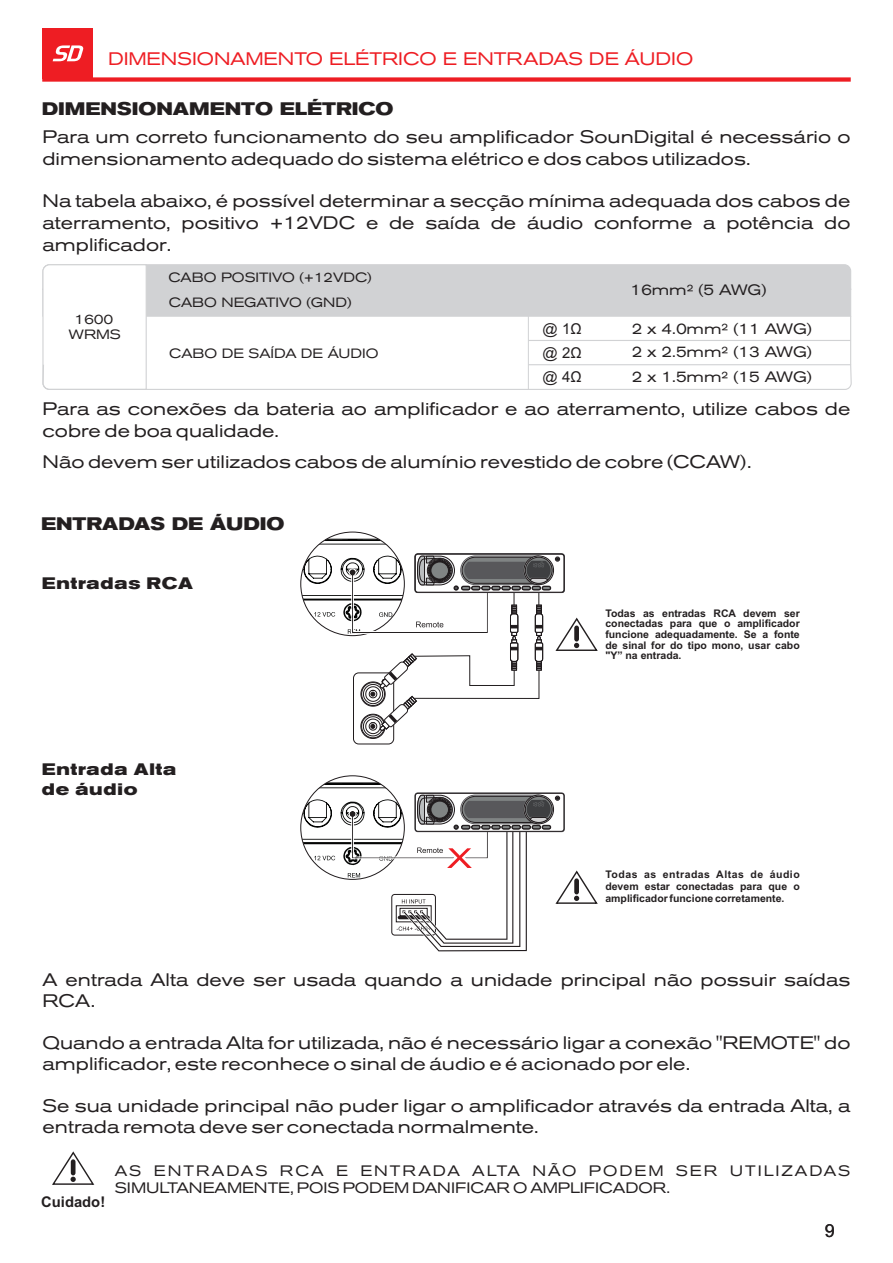
<style>
.page{position:relative;width:893px;height:1263px;background:#fff}
.page>*{position:absolute;margin:0;border:0;box-sizing:border-box;transform-origin:0 0}
.t1{font:expanded 18px/22px "Akzidenz Grotesk BQ";color:#231f20}
.t2{font:expanded 18px "Akzidenz Grotesk BQ";color:#ee1d23}
.t3{font:700 expanded 18px "Akzidenz Grotesk BQ";color:#231f20}
.t4{font:18px "Arial";color:#231f20}
.t5{font:700 expanded 16.5px/19.5px "Akzidenz Grotesk BQ";letter-spacing:.055em;color:#231f20}
.t6{font:expanded 15px/17.4px "Akzidenz Grotesk BQ";color:#231f20}
.t7{font:15px "Arial";color:#231f20}
.t8{font:700 14.7px "Arial";color:#231f20}
.t9{font:expanded 13.35px/25.7px "Akzidenz Grotesk BQ";color:#231f20}
.t10{font:700 10.5px/10.5px "Arial";color:#231f20;text-align:justify}
</style>
<div class="page">
<svg style="left:42px;top:264px;width:810px;height:126px"></svg>
<svg style="left:317px;top:539px;width:71px;height:6px"></svg>
<svg style="left:318px;top:782px;width:69px;height:6px"></svg>
<div style="left:353px;top:672px;width:41px;height:72px;border:1px solid #201b1d;border-radius:5px"></div>
<svg style="left:52px;top:1151px;width:43px;height:34px"></svg>
<div style="left:42px;top:77px;width:809px;height:5px;background:#ee1d23"></div>
<div style="left:42px;top:28px;width:51px;height:51px;background:#ee1d23"></div>
<svg style="left:53px;top:45px;width:30px;height:16px"></svg>
<div style="left:414px;top:553px;width:151px;height:40px;background:#403d40;border-radius:3px"></div>
<div style="left:415px;top:554px;width:149px;height:38px;border:1px solid #201b1d;border-radius:3px"></div>
<svg style="left:414px;top:792px;width:151px;height:40px"></svg>
<div style="left:415px;top:793px;width:149px;height:39px;border:1px solid #201b1d;border-radius:3px"></div>
<svg style="left:301px;top:555px;width:297px;height:184px"></svg>
<svg style="left:301px;top:794px;width:297px;height:158px"></svg>
<p class="t2" style="left:108px;top:52px;width:587px">DIMENSIONAMENTO ELÉTRICO E ENTRADAS DE ÁUDIO</p>
<p class="t3" style="left:42px;top:102px;width:353px">DIMENSIONAMENTO ELÉTRICO</p>
<p class="t1" style="left:43px;top:128px;width:809px">Para um correto funcionamento do seu amplificador SounDigital é necessário o dimensionamento adequado do sistema elétrico e dos cabos utilizados.</p>
<p class="t1" style="left:43px;top:192px;width:809px;text-align:justify">Na tabela abaixo, é possível determinar a secção mínima adequada dos cabos de aterramento, positivo +12VDC e de saída de áudio conforme a potência do amplificador.</p>
<p class="t9" style="left:69px;top:313px;width:53px;line-height:15.6px;text-align:center">1600<br>WRMS</p>
<p class="t9" style="left:168px;top:265px;width:205px">CABO POSITIVO (+12VDC)<br>CABO NEGATIVO (GND)</p>
<p class="t9" style="left:169px;top:342px;width:211px">CABO DE SAÍDA DE ÁUDIO</p>
<p class="t6" style="left:630px;top:283px;width:137px">16mm² (5 AWG)</p>
<p class="t7" style="left:543px;top:323px;width:40px">@ 1Ω</p>
<p class="t6" style="left:632px;top:321px;width:182px">2 x 4.0mm² (11 AWG)</p>
<p class="t7" style="left:543px;top:347px;width:40px">@ 2Ω</p>
<p class="t6" style="left:632px;top:345px;width:182px">2 x 2.5mm² (13 AWG)</p>
<p class="t7" style="left:543px;top:371px;width:40px">@ 4Ω</p>
<p class="t6" style="left:632px;top:369px;width:182px">2 x 1.5mm² (15 AWG)</p>
<p class="t1" style="left:43px;top:400px;width:809px">Para as conexões da bateria ao amplificador e ao aterramento, utilize cabos de cobre de boa qualidade.</p>
<p class="t1" style="left:43px;top:452px;width:711px">Não devem ser utilizados cabos de alumínio revestido de cobre (CCAW).</p>
<p class="t3" style="left:41px;top:518px;width:245px">ENTRADAS DE ÁUDIO</p>
<p class="t5" style="left:42px;top:575px;width:153px">Entradas RCA</p>
<p class="t5" style="left:42px;top:761px;width:136px">Entrada Alta de áudio</p>
<p class="t10" style="left:605px;top:609px;width:196px">Todas as entradas RCA devem ser conectadas para que o amplificador funcione adequadamente. Se a fonte de sinal for do tipo mono, usar cabo "Y” na entrada.</p>
<p class="t10" style="left:605px;top:869px;width:196px;line-height:11.7px">Todas as entradas Altas de áudio devem estar conectadas para que o amplificador funcione corretamente.</p>
<p class="t1" style="left:43px;top:971px;width:809px;line-height:21px">A entrada Alta deve ser usada quando a unidade principal não possuir saídas<br>RCA.</p>
<p class="t1" style="left:43px;top:1034px;width:809px;line-height:21px">Quando a entrada Alta for utilizada, não é necessário ligar a conexão "REMOTE" do amplificador, este reconhece o sinal de áudio e é acionado por ele.</p>
<p class="t1" style="left:43px;top:1097px;width:809px;line-height:21px">Se sua unidade principal não puder ligar o amplificador através da entrada Alta, a entrada remota deve ser conectada normalmente.</p>
<p class="t6" style="left:115px;top:1163px;width:737px">AS ENTRADAS RCA E ENTRADA ALTA NÃO PODEM SER UTILIZADAS<br>SIMULTANEAMENTE, POIS PODEM DANIFICAR O AMPLIFICADOR.</p>
<p class="t8" style="left:41px;top:1196px;width:65px">Cuidado!</p>
<p class="t4" style="left:825px;top:1224px;width:12px">9</p>
</div>
